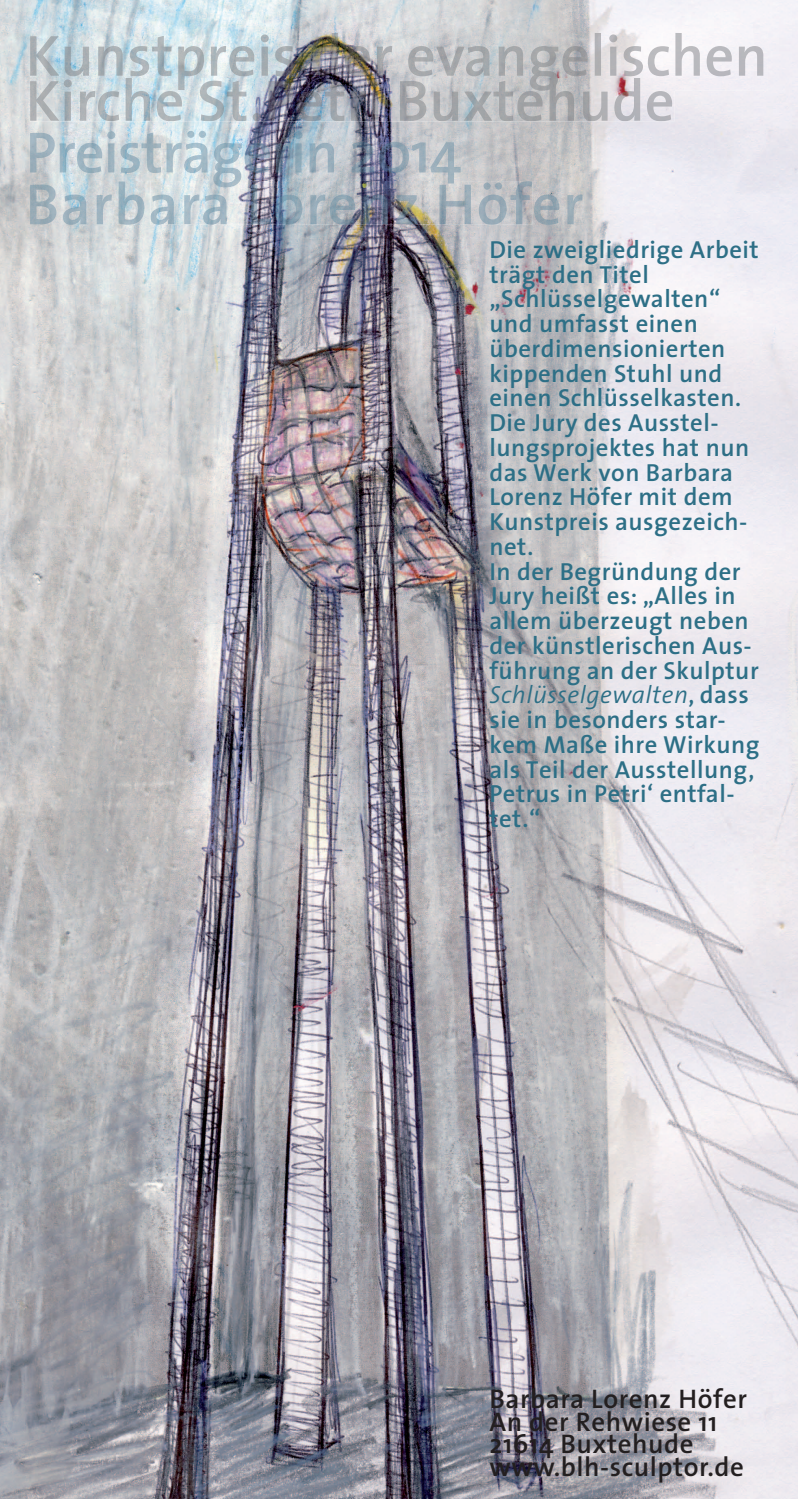
<style>
.page{position:relative;width:798px;height:1499px;background:#fff}
.page>*{position:absolute;margin:0;border:0;box-sizing:border-box;transform-origin:0 0}
.t1{font:600 27px/22.5px "The Sans 6";letter-spacing:.02em;color:#231f20}
.t2{font:600 24.75px/24.8px "The Sans 6";letter-spacing:.02em;color:#2d6f86}
.t3{font:italic 300 24.75px "The Sans 4";letter-spacing:.02em;color:#2d6f86}
.s1{font-family:"The Sans 6";font-weight:600;font-style:normal}
</style>
<div class="page">
<img style="left:0;top:0;width:797px;height:1499px">
<img style="left:30px;top:36px;width:224px;height:42px">
<img style="left:261px;top:33px;width:506px;height:58px">
<img style="left:30px;top:78px;width:644px;height:43px">
<img style="left:30px;top:78px;width:224px;height:12px">
<img style="left:261px;top:78px;width:413px;height:13px">
<img style="left:30px;top:131px;width:152px;height:42px">
<img style="left:184px;top:131px;width:277px;height:50px">
<img style="left:30px;top:182px;width:114px;height:43px">
<img style="left:150px;top:181px;width:382px;height:44px">
<img style="left:184px;top:181px;width:277px;height:6px">
<img style="left:534px;top:194px;width:48px;height:31px">
<p class="t2" style="left:489px;top:236px;width:271px">Die zweigliedrige Arbeit trägt den Titel „Schlüsselgewalten“ und umfasst einen überdimensionierten kippenden Stuhl und einen Schlüsselkasten.<br>Die Jury des Ausstel&shy;lungsprojektes hat nun das Werk von Barbara<br>Lorenz Höfer mit dem<br>Kunstpreis ausgezeich&shy;net.<br>In der Begründung der<br>Jury heißt es: „Alles in allem überzeugt neben der künstlerischen Aus&shy;führung an der Skulptur</p>
<p class="t3" style="left:489px;top:674px;width:261px">Schlüsselgewalten<span class="s1">, dass</span></p>
<p class="t2" style="left:489px;top:707px;width:271px">sie in besonders star&shy;kem Maße ihre Wirkung als Teil der Ausstellung,<br>Petrus in Petri‘ entfal&shy;tet.“</p>
<p class="t1" style="left:489px;top:1387px;width:259px">Barbara Lorenz Höfer<br>An der Rehwiese 11<br>21614 Buxtehude www.blh-sculptor.de</p>
</div>
